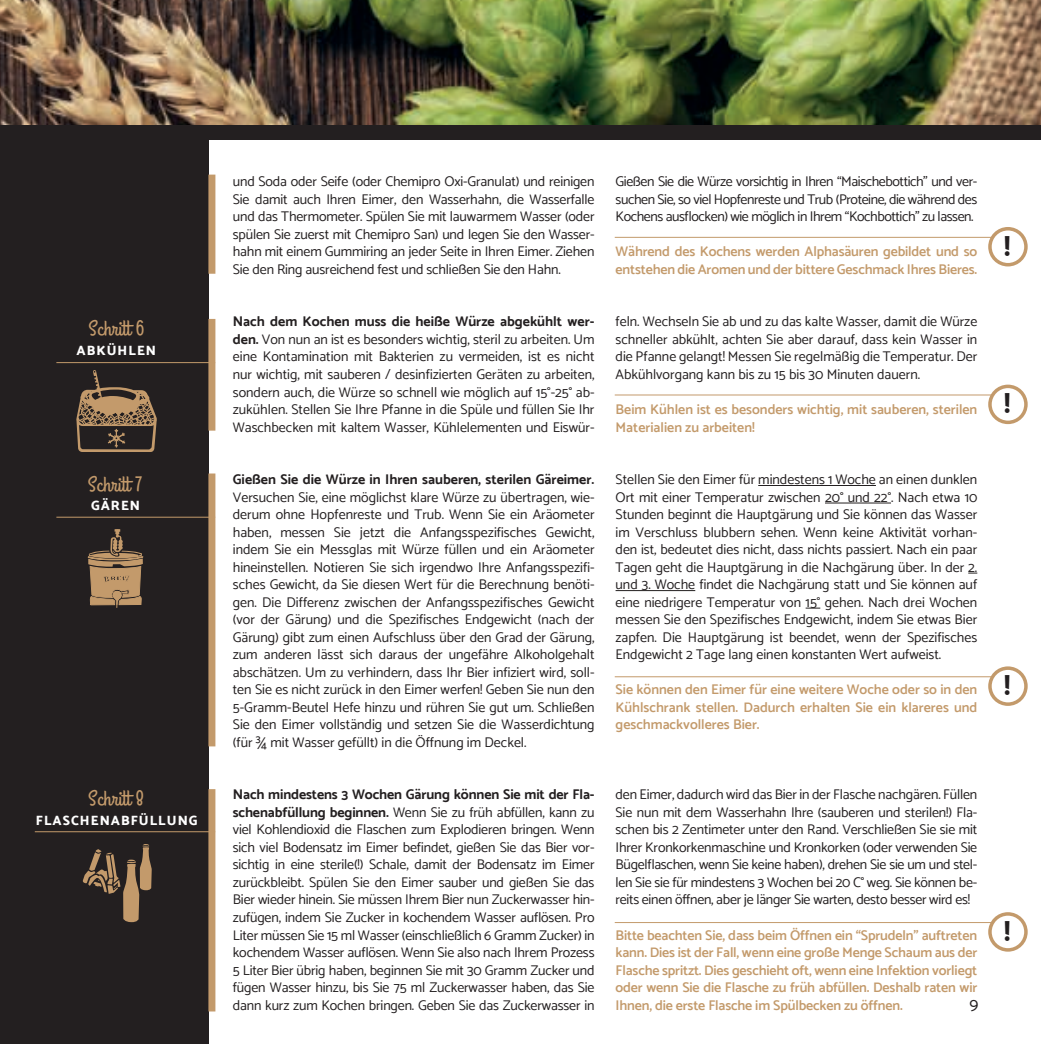
<style>
.page{position:relative;width:1041px;height:1044px;background:#fff}
.page>*{position:absolute;margin:0;border:0;box-sizing:border-box;transform-origin:0 0}
.t1{font:800 28px "Catamaran";color:#231f20}
.t2{font:21.35px "Grand Hotel";letter-spacing:.01em;color:#c39a6b}
.t3{font:17.5px "Catamaran";color:#231f20}
.t4{font:14px/17.5px "Catamaran";letter-spacing:-.005em;color:#231f20;text-align:justify}
.t5{font:600 14px/17.5px "Catamaran";letter-spacing:-.01em;color:#c39a6b}
.t6{font:700 14px "Catamaran";color:#231f20}
.t7{font:800 13.47px "Catamaran";letter-spacing:.075em;color:#fff}
.s1{font-weight:700}
</style>
<div class="page">
<div style="left:0;top:125px;width:209px;height:918px;background:#231f20"></div>
<svg style="left:76px;top:370px;width:81px;height:82px"></svg>
<svg style="left:88px;top:529px;width:55px;height:79px"></svg>
<svg style="left:82px;top:844px;width:70px;height:78px"></svg>
<hr style="left:56px;top:362px;width:159px;height:1px;background:#c39a6b">
<hr style="left:56px;top:516px;width:159px;height:1px;background:#c39a6b">
<hr style="left:35px;top:831px;width:180px;height:1px;background:#c39a6b">
<div style="left:208px;top:174px;width:7px;height:99px;background:#c39a6b"></div>
<div style="left:208px;top:319px;width:7px;height:111px;background:#c39a6b"></div>
<div style="left:208px;top:473px;width:7px;height:273px;background:#c39a6b"></div>
<div style="left:208px;top:788px;width:7px;height:223px;background:#c39a6b"></div>
<hr style="left:758px;top:485px;width:117px;height:1px;background:#231f20">
<hr style="left:825px;top:502px;width:66px;height:1px;background:#231f20">
<hr style="left:615px;top:590px;width:80px;height:1px;background:#231f20">
<svg style="left:805px;top:607px;width:15px;height:1px"></svg>
<div style="left:988px;top:911px;width:39px;height:40px;border:4px solid #c39a6b;border-radius:50%"></div>
<div style="left:988px;top:666px;width:39px;height:39px;border:4px solid #c39a6b;border-radius:50%"></div>
<div style="left:988px;top:384px;width:39px;height:40px;border:4px solid #c39a6b;border-radius:50%"></div>
<div style="left:988px;top:227px;width:39px;height:39px;border:4px solid #c39a6b;border-radius:50%"></div>
<hr style="left:614px;top:921px;width:378px;height:1px;background:#c39a6b">
<hr style="left:614px;top:676px;width:378px;height:1px;background:#c39a6b">
<hr style="left:614px;top:394px;width:378px;height:1px;background:#c39a6b">
<hr style="left:614px;top:237px;width:378px;height:1px;background:#c39a6b">
<img style="left:0;top:0;width:1040px;height:125px">
<div style="left:0;top:125px;width:1040px;height:15px;background:#231f20"></div>
<h2 class="t2" style="left:88px;top:319px;width:57px">Schritt 6</h2>
<p class="t7" style="left:77px;top:342px;width:81px">ABKÜHLEN</p>
<h2 class="t2" style="left:88px;top:475px;width:56px">Schritt 7</h2>
<p class="t7" style="left:91px;top:497px;width:51px">GÄREN</p>
<h2 class="t2" style="left:88px;top:789px;width:57px">Schritt 8</h2>
<p class="t7" style="left:36px;top:811px;width:163px">FLASCHENABFÜLLUNG</p>
<p class="t4" style="left:233px;top:173px;width:363px">und Soda oder Seife (oder Chemipro Oxi-Granulat) und reinigen Sie damit auch Ihren Eimer, den Wasserhahn, die Wasserfalle und das Thermometer. Spülen Sie mit lauwarmem Wasser (oder spülen Sie zuerst mit Chemipro San) und legen Sie den Wasser&shy;hahn mit einem Gummiring an jeder Seite in Ihren Eimer. Ziehen Sie den Ring ausreichend fest und schließen Sie den Hahn.</p>
<p class="t4" style="left:615px;top:173px;width:363px">Gießen Sie die Würze vorsichtig in Ihren “Maischebottich” und ver&shy;suchen Sie, so viel Hopfenreste und Trub (Proteine, die während des Kochens ausflocken) wie möglich in Ihrem “Kochbottich” zu lassen.</p>
<p class="t5" style="left:615px;top:243px;width:363px">Während des Kochens werden Alphasäuren gebildet und so entstehen die Aromen und der bittere Geschmack Ihres Bieres.</p>
<p class="t4" style="left:233px;top:313px;width:363px"><span class="s1">Nach dem Kochen muss die heiße Würze abgekühlt wer&shy;den.</span> Von nun an ist es besonders wichtig, steril zu arbeiten. Um eine Kontamination mit Bakterien zu vermeiden, ist es nicht nur wichtig, mit sauberen / desinfizierten Geräten zu arbeiten, sondern auch, die Würze so schnell wie möglich auf 15°-25° ab&shy;zukühlen. Stellen Sie Ihre Pfanne in die Spüle und füllen Sie Ihr Waschbecken mit kaltem Wasser, Kühlelementen und Eiswür-</p>
<p class="t4" style="left:615px;top:313px;width:363px">feln. Wechseln Sie ab und zu das kalte Wasser, damit die Würze schneller abkühlt, achten Sie aber darauf, dass kein Wasser in die Pfanne gelangt! Messen Sie regelmäßig die Temperatur. Der Abkühlvorgang kann bis zu 15 bis 30 Minuten dauern.</p>
<p class="t5" style="left:615px;top:400px;width:363px">Beim Kühlen ist es besonders wichtig, mit sauberen, sterilen<br>Materialien zu arbeiten!</p>
<p class="t6" style="left:233px;top:471px;width:363px">Gießen Sie die Würze in Ihren sauberen, sterilen Gäreimer.</p>
<p class="t4" style="left:233px;top:488px;width:363px">Versuchen Sie, eine möglichst klare Würze zu übertragen, wie&shy;derum ohne Hopfenreste und Trub. Wenn Sie ein Aräometer haben, messen Sie jetzt die Anfangsspezifisches Gewicht, indem Sie ein Messglas mit Würze füllen und ein Aräometer hineinstellen. Notieren Sie sich irgendwo Ihre Anfangsspezifi&shy;sches Gewicht, da Sie diesen Wert für die Berechnung benöti&shy;gen. Die Differenz zwischen der Anfangsspezifisches Gewicht (vor der Gärung) und die Spezifisches Endgewicht (nach der Gärung) gibt zum einen Aufschluss über den Grad der Gärung, zum anderen lässt sich daraus der ungefähre Alkoholgehalt abschätzen. Um zu verhindern, dass Ihr Bier infiziert wird, soll&shy;ten Sie es nicht zurück in den Eimer werfen! Geben Sie nun den 5-Gramm-Beutel Hefe hinzu und rühren Sie gut um. Schließen Sie den Eimer vollständig und setzen Sie die Wasserdichtung (für ¾ mit Wasser gefüllt) in die Öffnung im Deckel.</p>
<p class="t4" style="left:615px;top:470px;width:363px">Stellen Sie den Eimer für mindestens 1 Woche an einen dunklen Ort mit einer Temperatur zwischen 20° und 22°. Nach etwa 10<br>Stunden beginnt die Hauptgärung und Sie können das Wasser im Verschluss blubbern sehen. Wenn keine Aktivität vorhan&shy;den ist, bedeutet dies nicht, dass nichts passiert. Nach ein paar Tagen geht die Hauptgärung in die Nachgärung über. In der 2. und 3. Woche findet die Nachgärung statt und Sie können auf eine niedrigere Temperatur von 15° gehen. Nach drei Wochen messen Sie den Spezifisches Endgewicht, indem Sie etwas Bier zapfen. Die Hauptgärung ist beendet, wenn der Spezifisches Endgewicht 2 Tage lang einen konstanten Wert aufweist.</p>
<p class="t5" style="left:615px;top:680px;width:363px;text-align:justify">Sie können den Eimer für eine weitere Woche oder so in den Kühlschrank stellen. Dadurch erhalten Sie ein klareres und geschmackvolleres Bier.</p>
<h1 class="t1" style="left:1004px;top:229px;width:8px">!</h1>
<h1 class="t1" style="left:1004px;top:387px;width:8px">!</h1>
<h1 class="t1" style="left:1004px;top:668px;width:8px">!</h1>
<p class="t4" style="left:233px;top:785px;width:363px"><span class="s1">Nach mindestens 3 Wochen Gärung können Sie mit der Fla&shy;schenabfüllung beginnen.</span> Wenn Sie zu früh abfüllen, kann zu viel Kohlendioxid die Flaschen zum Explodieren bringen. Wenn sich viel Bodensatz im Eimer befindet, gießen Sie das Bier vor&shy;sichtig in eine sterile(!) Schale, damit der Bodensatz im Eimer zurückbleibt. Spülen Sie den Eimer sauber und gießen Sie das Bier wieder hinein. Sie müssen Ihrem Bier nun Zuckerwasser hin&shy;zufügen, indem Sie Zucker in kochendem Wasser auflösen. Pro Liter müssen Sie 15 ml Wasser (einschließlich 6 Gramm Zucker) in kochendem Wasser auflösen. Wenn Sie also nach Ihrem Prozess 5 Liter Bier übrig haben, beginnen Sie mit 30 Gramm Zucker und fügen Wasser hinzu, bis Sie 75 ml Zuckerwasser haben, das Sie dann kurz zum Kochen bringen. Geben Sie das Zuckerwasser in</p>
<p class="t4" style="left:615px;top:785px;width:363px">den Eimer, dadurch wird das Bier in der Flasche nachgären. Füllen Sie nun mit dem Wasserhahn Ihre (sauberen und sterilen!) Fla&shy;schen bis 2 Zentimeter unter den Rand. Verschließen Sie sie mit Ihrer Kronkorkenmaschine und Kronkorken (oder verwenden Sie Bügelflaschen, wenn Sie keine haben), drehen Sie sie um und stel&shy;len Sie sie für mindestens 3 Wochen bei 20 C° weg. Sie können be&shy;reits einen öffnen, aber je länger Sie warten, desto besser wird es!</p>
<p class="t5" style="left:615px;top:925px;width:363px;text-align:justify">Bitte beachten Sie, dass beim Öffnen ein “Sprudeln” auftreten kann. Dies ist der Fall, wenn eine große Menge Schaum aus der Flasche spritzt. Dies geschieht oft, wenn eine Infektion vorliegt oder wenn Sie die Flasche zu früh abfüllen. Deshalb raten wir Ihnen, die erste Flasche im Spülbecken zu öffnen.</p>
<h1 class="t1" style="left:1004px;top:914px;width:8px">!</h1>
<p class="t3" style="left:969px;top:994px;width:10px">9</p>
</div>
